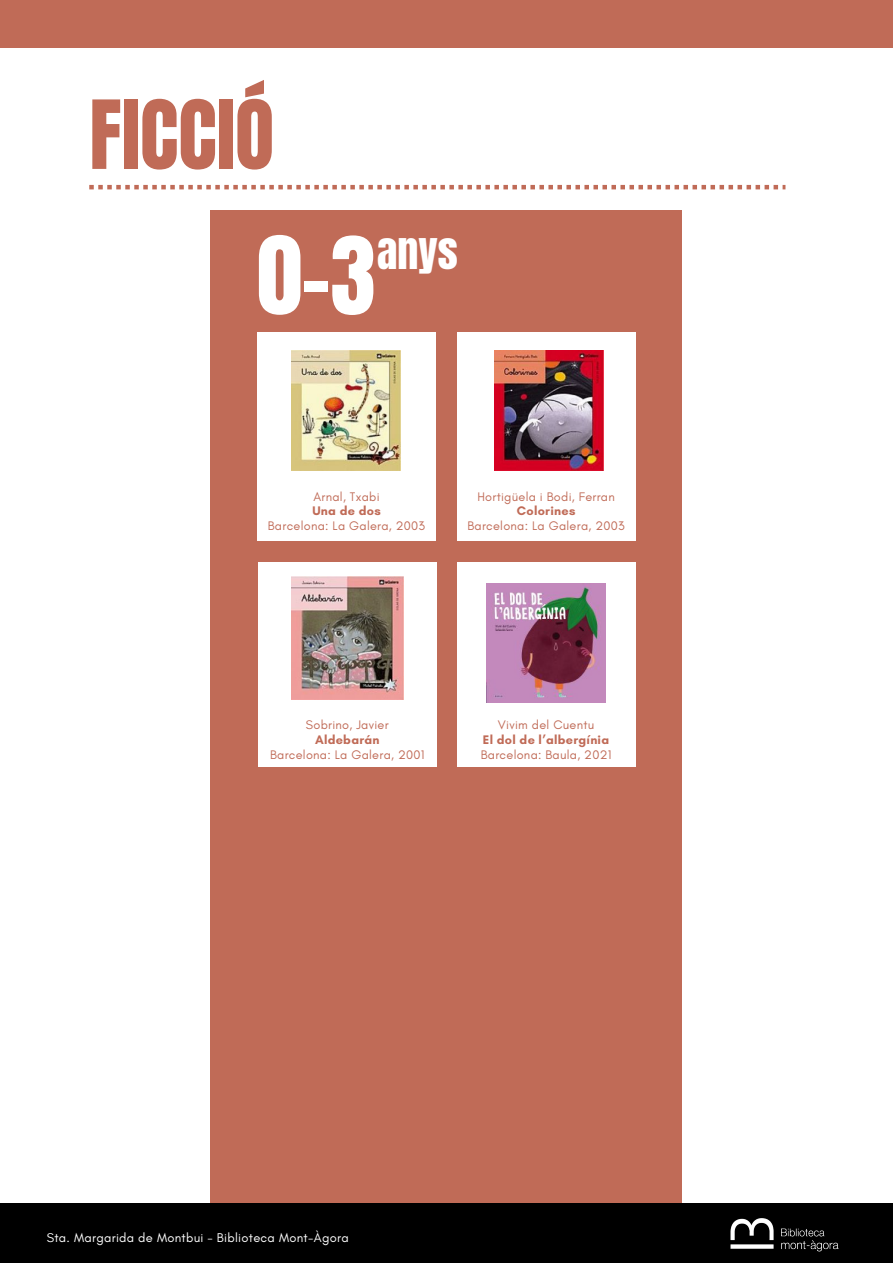
<style>
.page{position:relative;width:893px;height:1264px;background:#fff}
.page>*{position:absolute;margin:0;border:0;box-sizing:border-box;transform-origin:0 0}
.t1{font:91.2px "Anton";color:#fff}
.t2{font:80.85px "Anton";color:#c06b57}
.t3{font:42.15px "Anton";color:#fff}
.t4{font:12.9px "Glacial Indifference";letter-spacing:.02em;color:#fff}
.t5{font:12.6px "Glacial Indifference";letter-spacing:.02em;color:#c06b57}
.t6{font:700 12.6px "Glacial Indifference";letter-spacing:.02em;color:#c06b57}
</style>
<div class="page">
<div style="left:0;top:0;width:892px;height:48px;background:#c06b57"></div>
<div style="left:211px;top:210px;width:471px;height:1034px;background:#c06b57"></div>
<div style="left:258px;top:562px;width:178px;height:205px;background:#fff"></div>
<img style="left:291px;top:576px;width:112px;height:123px">
<div style="left:457px;top:333px;width:178px;height:207px;background:#fff"></div>
<img style="left:495px;top:351px;width:109px;height:119px">
<div style="left:257px;top:333px;width:178px;height:207px;background:#fff"></div>
<img style="left:292px;top:351px;width:109px;height:119px">
<div style="left:457px;top:562px;width:178px;height:205px;background:#fff"></div>
<img style="left:486px;top:583px;width:119px;height:119px">
<div style="left:0;top:1203px;width:892px;height:59px;background:#000"></div>
<img style="left:730px;top:1218px;width:109px;height:34px">
<svg style="left:89px;top:185px;width:696px;height:4px"></svg>
<p class="t2" style="left:89px;top:77px;width:186px">FICCIÓ</p>
<p class="t1" style="left:257px;top:210px;width:120px">0-3</p>
<p class="t3" style="left:377px;top:221px;width:82px">anys</p>
<p class="t5" style="left:313px;top:488px;width:68px">Arnal, Txabi</p>
<p class="t6" style="left:312px;top:503px;width:70px">Una de dos</p>
<p class="t5" style="left:268px;top:518px;width:159px">Barcelona: La Galera, 2003</p>
<p class="t5" style="left:477px;top:488px;width:139px">Hortigüela i Bodi, Ferran</p>
<p class="t6" style="left:517px;top:503px;width:60px">Colorines</p>
<p class="t5" style="left:467px;top:518px;width:159px">Barcelona: La Galera, 2003</p>
<p class="t5" style="left:306px;top:717px;width:84px">Sobrino, Javier</p>
<p class="t6" style="left:315px;top:732px;width:66px">Aldebarán</p>
<p class="t5" style="left:270px;top:746px;width:156px">Barcelona: La Galera, 2001</p>
<p class="t5" style="left:498px;top:717px;width:98px">Vivim del Cuentu</p>
<p class="t6" style="left:483px;top:732px;width:128px">El dol de l’albergínia</p>
<p class="t5" style="left:481px;top:746px;width:132px">Barcelona: Baula, 2021</p>
<p class="t4" style="left:47px;top:1229px;width:303px">Sta. Margarida de Montbui - Biblioteca Mont-Àgora</p>
</div>
